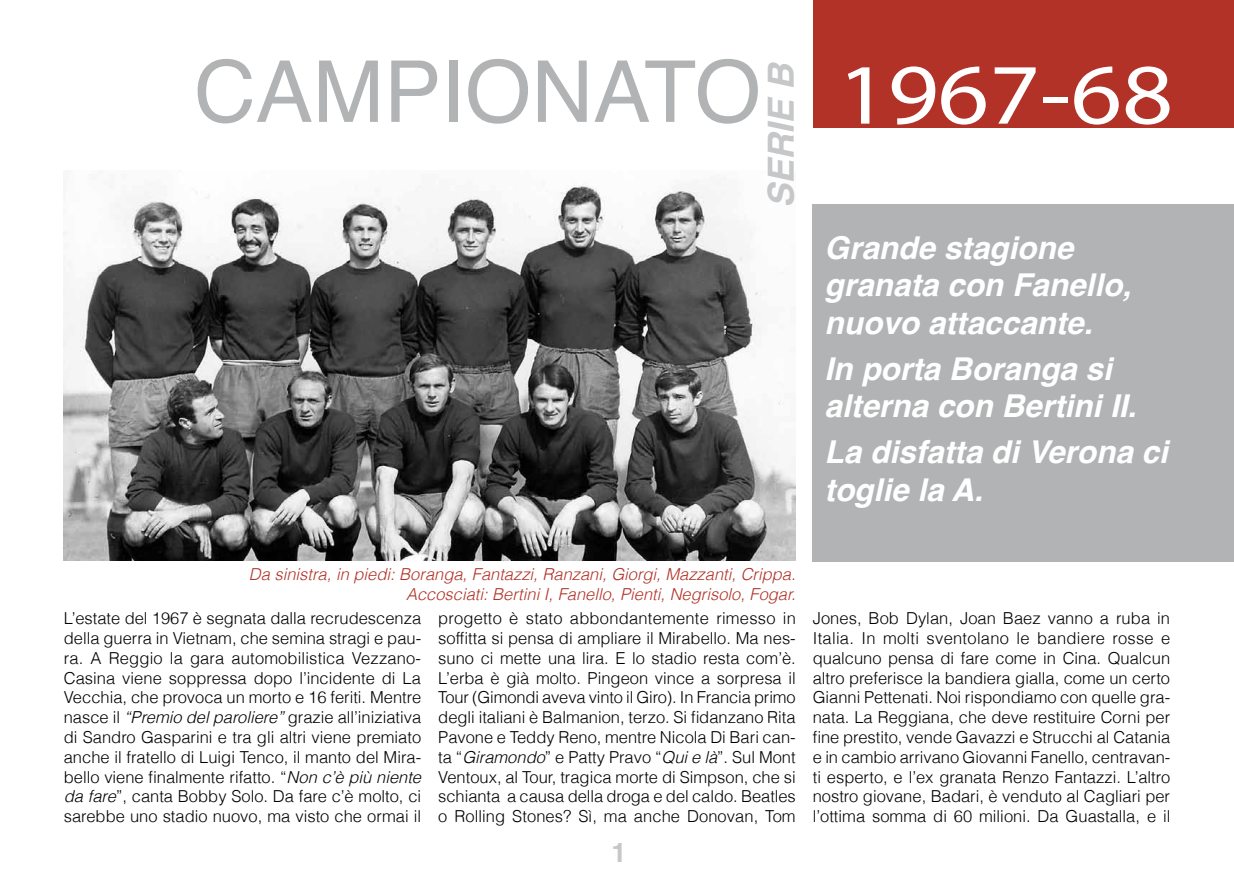
<style>
.page{position:relative;width:1234px;height:893px;background:#fff}
.page>*{position:absolute;margin:0;border:0;box-sizing:border-box;transform-origin:0 0}
.t1{font:85.5px "Helvetica";color:#b1b3b4}
.t2{font:italic 700 36px "Helvetica";color:#c6c7c8}
.t3{font:italic 700 31.5px/37.5px "Helvetica";color:#fff}
.t4{font:700 27px "Helvetica";color:#c6c7c8}
.t5{font:300 16.5px/19.8px "Helvetica";color:#000;text-align:justify}
.t6{font:italic 300 16.5px/19.8px "Helvetica";color:#b23227;text-align:right}
.s1{font-family:"Myriad Pro";font-size:86.55px;color:#fff}
.s2{font-style:italic}
</style>
<div class="page">
<div style="left:812px;top:0;width:421px;height:128px;background:#b23227"></div>
<img style="left:64px;top:185px;width:731px;height:375px">
<div style="left:812px;top:204px;width:421px;height:357px;background:#b1b3b4"></div>
<h1 class="t1" style="left:194px;top:26px;width:980px">CAMPIONATO <span class="s1">1967-68</span></h1>
<h2 class="t2" style="left:751px;top:208px;width:147px;rotate:-90deg">serie B</h2>
<p class="t6" style="left:249px;top:564px;width:548px">Da sinistra, in piedi: Boranga, Fantazzi, Ranzani, Giorgi, Mazzanti, Crippa.<br>Accosciati: Bertini I, Fanello, Pienti, Negrisolo, Fogar.</p>
<h3 class="t3" style="left:824px;top:229px;width:308px">Grande stagione granata con Fanello, nuovo attaccante.</h3>
<h3 class="t3" style="left:824px;top:350px;width:313px">In porta Boranga si alterna con Bertini II.</h3>
<h3 class="t3" style="left:824px;top:433px;width:345px">La disfatta di Verona ci toglie la A.</h3>
<p class="t5" style="left:64px;top:608px;width:359px">L’estate del 1967 è segnata dalla recrudescenza della guerra in Vietnam, che semina stragi e pau&shy;ra. A Reggio la gara automobilistica Vezzano-Casina viene soppressa dopo l’incidente di La Vecchia, che provoca un morto e 16 feriti. Mentre nasce il <span class="s2">“Premio del paroliere”</span> grazie all’iniziativa di Sandro Gasparini e tra gli altri viene premiato anche il fratello di Luigi Tenco, il manto del Mira&shy;bello viene finalmente rifatto. “<span class="s2">Non c’è più niente da fare</span>”, canta Bobby Solo. Da fare c’è molto, ci sarebbe uno stadio nuovo, ma visto che ormai il</p>
<p class="t5" style="left:438px;top:608px;width:359px">progetto è stato abbondantemente rimesso in soffitta si pensa di ampliare il Mirabello. Ma nes&shy;suno ci mette una lira. E lo stadio resta com’è.<br>L’erba è già molto. Pingeon vince a sorpresa il Tour (Gimondi aveva vinto il Giro). In Francia primo degli italiani è Balmanion, terzo. Si fidanzano Rita Pavone e Teddy Reno, mentre Nicola Di Bari can&shy;ta “<span class="s2">Giramondo</span>” e Patty Pravo “<span class="s2">Qui e là</span>”. Sul Mont Ventoux, al Tour, tragica morte di Simpson, che si schianta a causa della droga e del caldo. Beatles o Rolling Stones? Sì, ma anche Donovan, Tom</p>
<p class="t5" style="left:812px;top:608px;width:359px">Jones, Bob Dylan, Joan Baez vanno a ruba in Italia. In molti sventolano le bandiere rosse e qualcuno pensa di fare come in Cina. Qualcun altro preferisce la bandiera gialla, come un certo Gianni Pettenati. Noi rispondiamo con quelle gra&shy;nata. La Reggiana, che deve restituire Corni per fine prestito, vende Gavazzi e Strucchi al Catania e in cambio arrivano Giovanni Fanello, centravan&shy;ti esperto, e l’ex granata Renzo Fantazzi. L’altro nostro giovane, Badari, è venduto al Cagliari per l’ottima somma di 60 milioni. Da Guastalla, e il</p>
<h3 class="t4" style="left:611px;top:831px;width:17px">1</h3>
</div>
